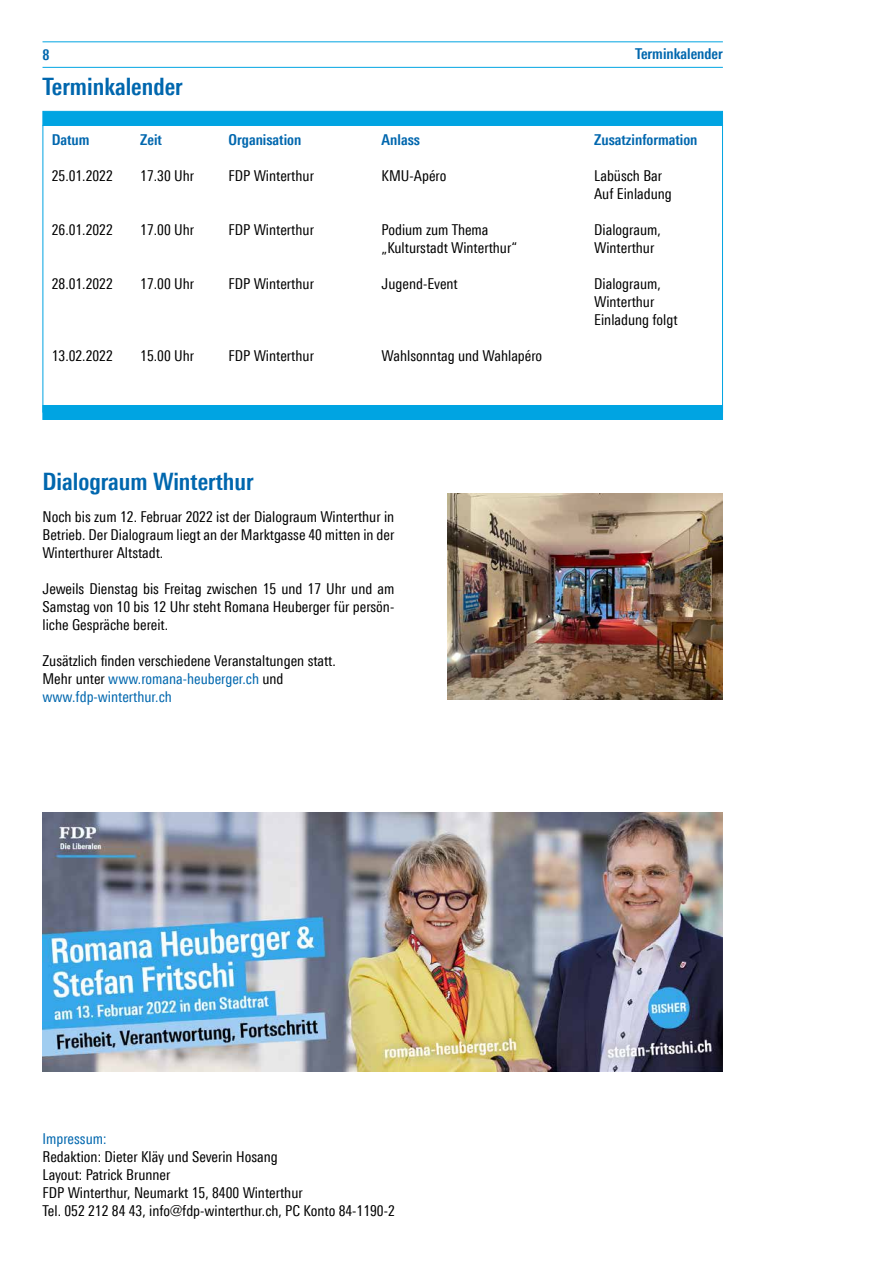
<style>
.page{position:relative;width:893px;height:1263px;background:#fff}
.page>*{position:absolute;margin:0;border:0;box-sizing:border-box;transform-origin:0 0}
.t1{font:700 24px "Linotype Univers 620 Cn";color:#0067ae}
.t2{font:15px/18px "Linotype Univers 420 Cn";color:#000}
.t3{font:700 15px "Linotype Univers 620 Cn";color:#0067ae}
.t4{font:15px "Linotype Univers 420 Cn";color:#0067ae}
.s1{color:#0067ae}
</style>
<div class="page">
<hr style="left:43px;top:41px;width:680px;height:1px;background:#00a4e2">
<hr style="left:43px;top:67px;width:680px;height:1px;background:#00a4e2">
<div style="left:43px;top:111px;width:680px;height:15px;background:#00a4e2;border:1px solid #00a4e2"></div>
<div style="left:43px;top:405px;width:680px;height:15px;background:#00a4e2"></div>
<img style="left:43px;top:812px;width:680px;height:259px">
<img style="left:447px;top:493px;width:275px;height:206px">
<p class="t3" style="left:43px;top:46px;width:9px">8</p>
<p class="t3" style="left:635px;top:45px;width:89px">Terminkalender</p>
<h1 class="t1" style="left:43px;top:72px;width:142px">Terminkalender</h1>
<p class="t3" style="left:52px;top:131px;width:39px">Datum</p>
<p class="t2" style="left:52px;top:167px;width:63px">25.01.2022</p>
<p class="t3" style="left:140px;top:131px;width:23px">Zeit</p>
<p class="t2" style="left:140px;top:167px;width:55px">17.30 Uhr</p>
<p class="t3" style="left:229px;top:131px;width:74px">Organisation</p>
<p class="t2" style="left:229px;top:167px;width:87px">FDP Winterthur</p>
<p class="t3" style="left:382px;top:131px;width:40px">Anlass</p>
<p class="t2" style="left:382px;top:167px;width:66px">KMU-Apéro</p>
<p class="t2" style="left:52px;top:221px;width:63px">26.01.2022</p>
<p class="t2" style="left:52px;top:275px;width:63px">28.01.2022</p>
<p class="t2" style="left:140px;top:221px;width:55px">17.00 Uhr</p>
<p class="t2" style="left:140px;top:275px;width:55px">17.00 Uhr</p>
<p class="t2" style="left:229px;top:221px;width:87px">FDP Winterthur</p>
<p class="t2" style="left:229px;top:275px;width:87px">FDP Winterthur</p>
<p class="t2" style="left:382px;top:221px;width:137px">Podium zum Thema „Kulturstadt Winterthur“</p>
<p class="t2" style="left:382px;top:275px;width:78px">Jugend-Event</p>
<p class="t2" style="left:52px;top:347px;width:63px">13.02.2022</p>
<p class="t2" style="left:140px;top:347px;width:55px">15.00 Uhr</p>
<p class="t2" style="left:229px;top:347px;width:87px">FDP Winterthur</p>
<p class="t2" style="left:382px;top:347px;width:162px">Wahlsonntag und Wahlapéro</p>
<h1 class="t1" style="left:43px;top:467px;width:213px">Dialograum Winterthur</h1>
<p class="t2" style="left:43px;top:508px;width:353px;text-align:justify">Noch bis zum 12. Februar 2022 ist der Dialograum Winterthur in Betrieb. Der Dialograum liegt an der Marktgasse 40 mitten in der Winterthurer Altstadt.</p>
<p class="t2" style="left:43px;top:580px;width:353px;text-align:justify">Jeweils Dienstag bis Freitag zwischen 15 und 17 Uhr und am Samstag von 10 bis 12 Uhr steht Romana Heuberger für persön&shy;liche Gespräche bereit.</p>
<p class="t2" style="left:43px;top:652px;width:295px">Zusätzlich finden verschiedene Veranstaltungen statt.<br>Mehr unter <span class="s1">www.romana-heuberger.ch</span> und <span class="s1">www.fdp-winterthur.ch</span></p>
<p class="t3" style="left:594px;top:131px;width:105px">Zusatzinformation</p>
<p class="t2" style="left:594px;top:167px;width:79px">Labüsch Bar<br>Auf Einladung</p>
<p class="t2" style="left:594px;top:221px;width:68px">Dialograum,<br>Winterthur</p>
<p class="t2" style="left:594px;top:275px;width:85px">Dialograum,<br>Winterthur<br>Einladung folgt</p>
<p class="t4" style="left:43px;top:1130px;width:65px">Impressum:</p>
<p class="t2" style="left:43px;top:1147px;width:354px">Redaktion: Dieter Kläy und Severin Hosang<br>Layout: Patrick Brunner<br>FDP Winterthur, Neumarkt 15, 8400 Winterthur<br>Tel. 052 212 84 43, info@fdp-winterthur.ch, PC Konto 84-1190-2</p>
</div>
